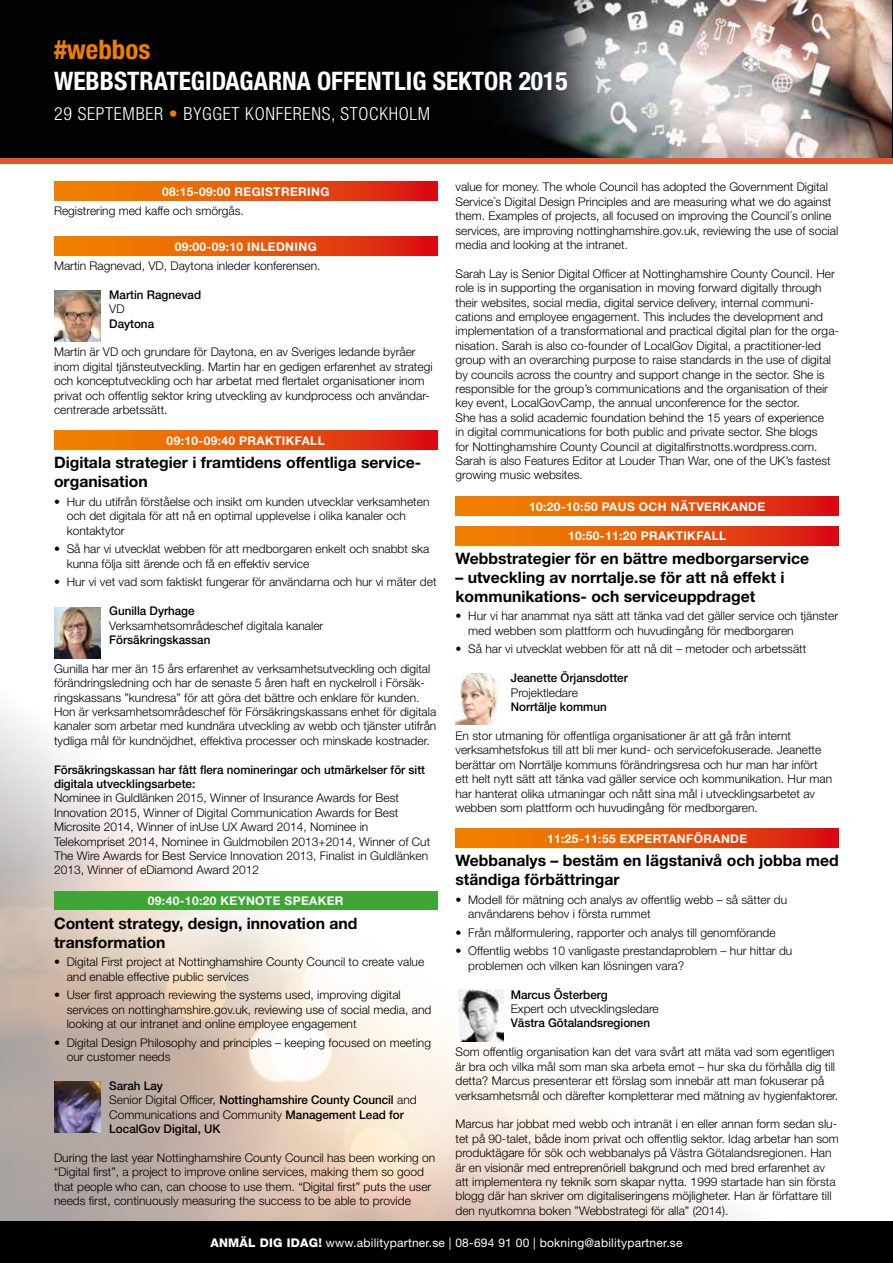
<style>
.page{position:relative;width:893px;height:1263px;background:#fff}
.page>*{position:absolute;margin:0;border:0;box-sizing:border-box;transform-origin:0 0}
.t1{font:700 condensed 27px "Helvetica Neue";color:#f07f00}
.t2{font:700 condensed 25.5px "Helvetica Neue";color:#fff}
.t3{font:300 condensed 18px "Helvetica Neue";letter-spacing:.04em;color:#fff}
.t4{font:700 15.75px/18.9px "Helvetica Neue";color:#000}
.t5{font:300 12px/14.4px "Helvetica Neue";color:#000}
.t6{font:500 12px/14.4px "Helvetica Neue";color:#000}
.t7{font:700 12px "Helvetica Neue";letter-spacing:.03em;color:#fff}
.t8{font:12px "Helvetica Neue";letter-spacing:.02em;color:#fff}
.s1{color:#f07f00}
.s2{font-weight:300}
.s3{font-weight:800}
</style>
<div class="page">
<img style="left:0;top:709px;width:893px;height:513px">
<img style="left:0;top:0;width:893px;height:158px">
<svg style="left:54px;top:182px;width:383px;height:19px;background:#e65509"></svg>
<svg style="left:54px;top:237px;width:383px;height:19px;background:#e65509"></svg>
<svg style="left:54px;top:431px;width:383px;height:18px;background:#e65509"></svg>
<div style="left:54px;top:891px;width:383px;height:19px;background:#3fa535"></div>
<svg style="left:455px;top:497px;width:384px;height:18px;background:#e65509"></svg>
<svg style="left:455px;top:526px;width:384px;height:19px;background:#e65509"></svg>
<svg style="left:455px;top:829px;width:384px;height:18px;background:#e65509"></svg>
<div style="left:0;top:158px;width:893px;height:6px;background:#e2562e"></div>
<img style="left:54px;top:290px;width:47px;height:51px">
<img style="left:54px;top:1081px;width:47px;height:51px">
<img style="left:457px;top:990px;width:46px;height:51px">
<img style="left:54px;top:607px;width:47px;height:51px">
<img style="left:455px;top:673px;width:47px;height:51px">
<div style="left:0;top:1222px;width:893px;height:41px;background:#000"></div>
<h1 class="t1" style="left:54px;top:33px;width:98px">#webbos</h1>
<h2 class="t2" style="left:54px;top:65px;width:515px">WEBBSTRATEGIDAGARNA OFFENTLIG SEKTOR 2015</h2>
<h3 class="t3" style="left:54px;top:103px;width:378px">29 SEPTEMBER <span class="s1">•</span> BYGGET KONFERENS, STOCKHOLM</h3>
<p class="t7" style="left:162px;top:184px;width:169px">08:15-09:00 REGISTRERING</p>
<p class="t5" style="left:54px;top:203px;width:191px">Registrering med kaffe och smörgås.</p>
<p class="t7" style="left:175px;top:239px;width:144px">09:00-09:10 INLEDNING</p>
<p class="t5" style="left:54px;top:258px;width:268px">Martin Ragnevad, VD, Daytona inleder konferensen.</p>
<p class="t6" style="left:109px;top:287px;width:93px">Martin Ragnevad</p>
<p class="t5" style="left:109px;top:301px;width:17px">VD</p>
<p class="t6" style="left:109px;top:316px;width:46px">Daytona</p>
<p class="t5" style="left:54px;top:345px;width:380px">Martin är VD och grundare för Daytona, en av Sveriges ledande byråer inom digital tjänsteutveckling. Martin har en gedigen erfarenhet av strategi och konceptutveckling och har arbetat med flertalet organisationer inom privat och offentlig sektor kring utveckling av kundprocess och användar&shy;centrerade arbetssätt.</p>
<p class="t7" style="left:167px;top:433px;width:160px">09:10-09:40 PRAKTIKFALL</p>
<h3 class="t4" style="left:54px;top:453px;width:369px">Digitala strategier i framtidens offentliga service&shy;organisation</h3>
<p class="t5" style="left:67px;top:494px;width:364px;text-indent:-13px">• Hur du utifrån förståelse och insikt om kunden utvecklar verksamheten och det digitala för att nå en optimal upplevelse i olika kanaler och kontaktytor</p>
<p class="t5" style="left:67px;top:542px;width:364px;text-indent:-13px">• Så har vi utvecklat webben för att medborgaren enkelt och snabbt ska kunna följa sitt ärende och få en effektiv service</p>
<p class="t5" style="left:54px;top:575px;width:384px">• Hur vi vet vad som faktiskt fungerar för användarna och hur vi mäter det</p>
<p class="t6" style="left:109px;top:604px;width:87px">Gunilla Dyrhage</p>
<p class="t5" style="left:109px;top:618px;width:216px">Verksamhetsområdeschef digitala kanaler</p>
<p class="t6" style="left:109px;top:632px;width:103px">Försäkringskassan</p>
<p class="t5" style="left:54px;top:661px;width:384px">Gunilla har mer än 15 års erfarenhet av verksamhetsutveckling och digital förändringsledning och har de senaste 5 åren haft en nyckelroll i Försäk&shy;ringskassans ”kundresa” för att göra det bättre och enklare för kunden.<br>Hon är verksamhetsområdeschef för Försäkringskassans enhet för digitala kanaler som arbetar med kundnära utveckling av webb och tjänster utifrån tydliga mål för kundnöjdhet, effektiva processer och minskade kostnader.</p>
<p class="t6" style="left:54px;top:762px;width:373px">Försäkringskassan har fått flera nomineringar och utmärkelser för sitt digitala utvecklingsarbete:</p>
<p class="t5" style="left:54px;top:791px;width:378px">Nominee in Guldlänken 2015, Winner of Insurance Awards for Best Innovation 2015, Winner of Digital Communication Awards for Best Microsite 2014, Winner of inUse UX Award 2014, Nominee in Telekompriset 2014, Nominee in Guldmobilen 2013+2014, Winner of Cut The Wire Awards for Best Service Innovation 2013, Finalist in Guldlänken 2013, Winner of eDiamond Award 2012</p>
<p class="t7" style="left:148px;top:893px;width:197px">09:40-10:20 KEYNOTE SPEAKER</p>
<h3 class="t4" style="left:54px;top:913px;width:305px">Content strategy, design, innovation and transformation</h3>
<p class="t5" style="left:67px;top:954px;width:359px;text-indent:-13px">• Digital First project at Nottinghamshire County Council to create value and enable effective public services</p>
<p class="t5" style="left:67px;top:988px;width:366px;text-indent:-13px">• User first approach reviewing the systems used, improving digital services on nottinghamshire.gov.uk, reviewing use of social media, and looking at our intranet and online employee engagement</p>
<p class="t5" style="left:67px;top:1035px;width:366px;text-indent:-13px">• Digital Design Philosophy and principles – keeping focused on meeting our customer needs</p>
<p class="t6" style="left:109px;top:1078px;width:309px">Sarah Lay<br><span class="s2">Senior Digital Officer,</span> Nottinghamshire County Council <span class="s2">and Communications and Community</span> Management Lead for LocalGov Digital, UK</p>
<p class="t5" style="left:54px;top:1150px;width:383px">During the last year Nottinghamshire County Council has been working on “Digital first”, a project to improve online services, making them so good that people who can, can choose to use them. “Digital first” puts the user needs first, continuously measuring the success to be able to provide</p>
<p class="t5" style="left:455px;top:180px;width:384px">value for money. The whole Council has adopted the Government Digital Service´s Digital Design Principles and are measuring what we do against them. Examples of projects, all focused on improving the Council´s online services, are improving nottinghamshire.gov.uk, reviewing the use of social media and looking at the intranet.</p>
<p class="t5" style="left:455px;top:266px;width:385px">Sarah Lay is Senior Digital Officer at Nottinghamshire County Council. Her role is in supporting the organisation in moving forward digitally through their websites, social media, digital service delivery, internal communi&shy;cations and employee engagement. This includes the development and implementation of a transformational and practical digital plan for the orga&shy;nisation. Sarah is also co-founder of LocalGov Digital, a practitioner-led group with an overarching purpose to raise standards in the use of digital by councils across the country and support change in the sector. She is responsible for the group’s communications and the organisation of their key event, LocalGovCamp, the annual unconference for the sector.<br>She has a solid academic foundation behind the 15 years of experience<br>in digital communications for both public and private sector. She blogs<br>for Nottinghamshire County Council at digitalfirstnotts.wordpress.com.<br>Sarah is also Features Editor at Louder Than War, one of the UK’s fastest growing music websites.</p>
<p class="t7" style="left:529px;top:499px;width:238px">10:20-10:50 PAUS OCH NÄTVERKANDE</p>
<p class="t7" style="left:568px;top:529px;width:160px">10:50-11:20 PRAKTIKFALL</p>
<h3 class="t4" style="left:455px;top:548px;width:355px">Webbstrategier för en bättre medborgarservice</h3>
<h3 class="t4" style="left:455px;top:567px;width:331px">– utveckling av norrtalje.se för att nå effekt i kommunikations- och serviceuppdraget</h3>
<p class="t5" style="left:468px;top:609px;width:371px;text-indent:-13px">• Hur vi har anammat nya sätt att tänka vad det gäller service och tjänster med webben som plattform och huvudingång för medborgaren</p>
<p class="t5" style="left:455px;top:642px;width:352px">• Så har vi utvecklat webben för att nå dit – metoder och arbetssätt</p>
<p class="t6" style="left:511px;top:671px;width:119px">Jeanette Örjansdotter</p>
<p class="t5" style="left:511px;top:685px;width:69px">Projektledare</p>
<p class="t6" style="left:511px;top:699px;width:97px">Norrtälje kommun</p>
<p class="t5" style="left:455px;top:728px;width:378px">En stor utmaning för offentliga organisationer är att gå från internt verksamhetsfokus till att bli mer kund- och servicefokuserade. Jeanette berättar om Norrtälje kommuns förändringsresa och hur man har infört ett helt nytt sätt att tänka vad gäller service och kommunikation. Hur man har hanterat olika utmaningar och nått sina mål i utvecklingsarbetet av webben som plattform och huvudingång för medborgaren.</p>
<p class="t7" style="left:547px;top:831px;width:202px">11:25-11:55 EXPERTANFÖRANDE</p>
<h3 class="t4" style="left:455px;top:851px;width:385px">Webbanalys – bestäm en lägstanivå och jobba med ständiga förbättringar</h3>
<p class="t5" style="left:468px;top:892px;width:320px;text-indent:-13px">• Modell för mätning och analys av offentlig webb – så sätter du användarens behov i första rummet</p>
<p class="t5" style="left:455px;top:925px;width:322px">• Från målformulering, rapporter och analys till genomförande</p>
<p class="t5" style="left:468px;top:944px;width:326px;text-indent:-13px">• Offentlig webbs 10 vanligaste prestandaproblem – hur hittar du problemen och vilken kan lösningen vara?</p>
<p class="t6" style="left:511px;top:987px;width:99px">Marcus Österberg</p>
<p class="t5" style="left:511px;top:1001px;width:150px">Expert och utvecklingsledare</p>
<p class="t6" style="left:511px;top:1016px;width:141px">Västra Götalandsregionen</p>
<p class="t5" style="left:455px;top:1044px;width:384px">Som offentlig organisation kan det vara svårt att mäta vad som egentligen är bra och vilka mål som man ska arbeta emot – hur ska du förhålla dig till detta? Marcus presenterar ett förslag som innebär att man fokuserar på verksamhetsmål och därefter kompletterar med mätning av hygienfaktorer.</p>
<p class="t5" style="left:455px;top:1116px;width:385px">Marcus har jobbat med webb och intranät i en eller annan form sedan slu&shy;tet på 90-talet, både inom privat och offentlig sektor. Idag arbetar han som produktägare för sök och webbanalys på Västra Götalandsregionen. Han är en visionär med entreprenöriell bakgrund och med bred erfarenhet av att implementera ny teknik som skapar nytta. 1999 startade han sin första blogg där han skriver om digitaliseringens möjligheter. Han är författare till den nyutkomna boken ”Webbstrategi för alla” (2014).</p>
<p class="t8" style="left:210px;top:1228px;width:474px"><span class="s3">ANMÄL DIG IDAG!</span> www.abilitypartner.se | 08-694 91 00 | bokning@abilitypartner.se</p>
</div>
